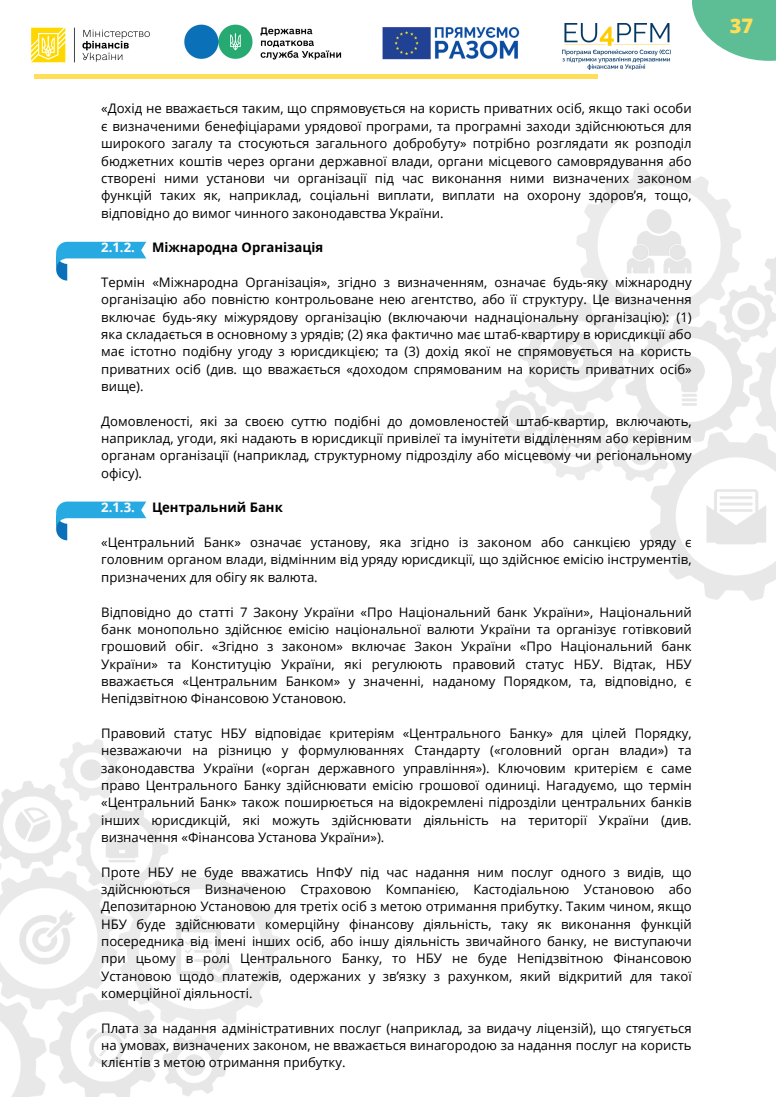
<style>
.page{position:relative;width:776px;height:1097px;background:#fff}
.page>*{position:absolute;margin:0;border:0;box-sizing:border-box;transform-origin:0 0}
.t1{font:800 20px "Open Sans";color:#ffde59}
.t2{font:13.12px/17.4px "Open Sans";color:#000;text-align:justify}
.t3{font:700 13.12px "Open Sans";color:#000}
.t4{font:700 13.12px "Open Sans";color:#fff}
</style>
<div class="page">
<hr style="left:282px;top:75px;width:315px;height:4px;background:#ffde59">
<hr style="left:34px;top:75px;width:315px;height:4px;background:#ffde59">
<svg style="left:692px;top:0;width:84px;height:61px;fill:#5dbe95"></svg>
<img style="left:0;top:739px;width:282px;height:358px">
<img style="left:494px;top:166px;width:282px;height:434px">
<svg style="left:56px;top:242px;width:90px;height:39px"></svg>
<svg style="left:56px;top:502px;width:90px;height:38px"></svg>
<img style="left:31px;top:27px;width:119px;height:36px">
<img style="left:184px;top:24px;width:158px;height:36px">
<img style="left:382px;top:27px;width:138px;height:33px">
<img style="left:563px;top:23px;width:107px;height:47px">
<p class="t2" style="left:101px;top:100px;width:592px">«Дохід не вважається таким, що спрямовується на користь приватних осіб, якщо такі особи є визначеними бенефіціарами урядової програми, та програмні заходи здійснюються для широкого загалу та стосуються загального добробуту» потрібно розглядати як розподіл бюджетних коштів через органи державної влади, органи місцевого самоврядування або створені ними установи чи організації під час виконання ними визначених законом функцій таких як, наприклад, соціальні виплати, виплати на охорону здоров’я, тощо, відповідно до вимог чинного законодавства України.</p>
<p class="t4" style="left:101px;top:238px;width:35px">2.1.2.</p>
<p class="t3" style="left:152px;top:238px;width:173px">Міжнародна Організація</p>
<p class="t2" style="left:101px;top:273px;width:592px">Термін «Міжнародна Організація», згідно з визначенням, означає будь-яку міжнародну організацію або повністю контрольоване нею агентство, або її структуру. Це визначення включає будь-яку міжурядову організацію (включаючи наднаціональну організацію): (1) яка складається в основному з урядів; (2) яка фактично має штаб-квартиру в юрисдикції або має істотно подібну угоду з юрисдикцією; та (3) дохід якої не спрямовується на користь приватних осіб (див. що вважається «доходом спрямованим на користь приватних осіб» вище).</p>
<p class="t2" style="left:101px;top:412px;width:592px">Домовленості, які за своєю суттю подібні до домовленостей штаб-квартир, включають, наприклад, угоди, які надають в юрисдикції привілеї та імунітети відділенням або керівним органам організації (наприклад, структурному підрозділу або місцевому чи регіональному офісу).</p>
<p class="t4" style="left:101px;top:498px;width:35px">2.1.3.</p>
<p class="t3" style="left:152px;top:498px;width:132px">Центральний Банк</p>
<p class="t2" style="left:101px;top:533px;width:592px">«Центральний Банк» означає установу, яка згідно із законом або санкцією уряду є головним органом влади, відмінним від уряду юрисдикції, що здійснює емісію інструментів, призначених для обігу як валюта.</p>
<p class="t2" style="left:101px;top:603px;width:592px">Відповідно до статті 7 Закону України «Про Національний банк України», Національний банк монопольно здійснює емісію національної валюти України та організує готівковий грошовий обіг. «Згідно з законом» включає Закон України «Про Національний банк України» та Конституцію України, які регулюють правовий статус НБУ. Відтак, НБУ вважається «Центральним Банком» у значенні, наданому Порядком, та, відповідно, є Непідзвітною Фінансовою Установою.</p>
<p class="t2" style="left:101px;top:724px;width:592px">Правовий статус НБУ відповідає критеріям «Центрального Банку» для цілей Порядку, незважаючи на різницю у формулюваннях Стандарту («головний орган влади») та законодавства України («орган державного управління»). Ключовим критерієм є саме право Центрального Банку здійснювати емісію грошової одиниці. Нагадуємо, що термін «Центральний Банк» також поширюється на відокремлені підрозділи центральних банків інших юрисдикцій, які можуть здійснювати діяльність на території України (див. визначення «Фінансова Установа України»).</p>
<p class="t2" style="left:101px;top:863px;width:592px">Проте НБУ не буде вважатись НпФУ під час надання ним послуг одного з видів, що здійснюються Визначеною Страховою Компанією, Кастодіальною Установою або Депозитарною Установою для третіх осіб з метою отримання прибутку. Таким чином, якщо НБУ буде здійснювати комерційну фінансову діяльність, таку як виконання функцій посередника від імені інших осіб, або іншу діяльність звичайного банку, не виступаючи при цьому в ролі Центрального Банку, то НБУ не буде Непідзвітною Фінансовою Установою щодо платежів, одержаних у зв’язку з рахунком, який відкритий для такої комерційної діяльності.</p>
<p class="t2" style="left:101px;top:1019px;width:592px">Плата за надання адміністративних послуг (наприклад, за видачу ліцензій), що стягується на умовах, визначених законом, не вважається винагородою за надання послуг на користь клієнтів з метою отримання прибутку.</p>
<p class="t1" style="left:730px;top:12px;width:25px">37</p>
</div>
